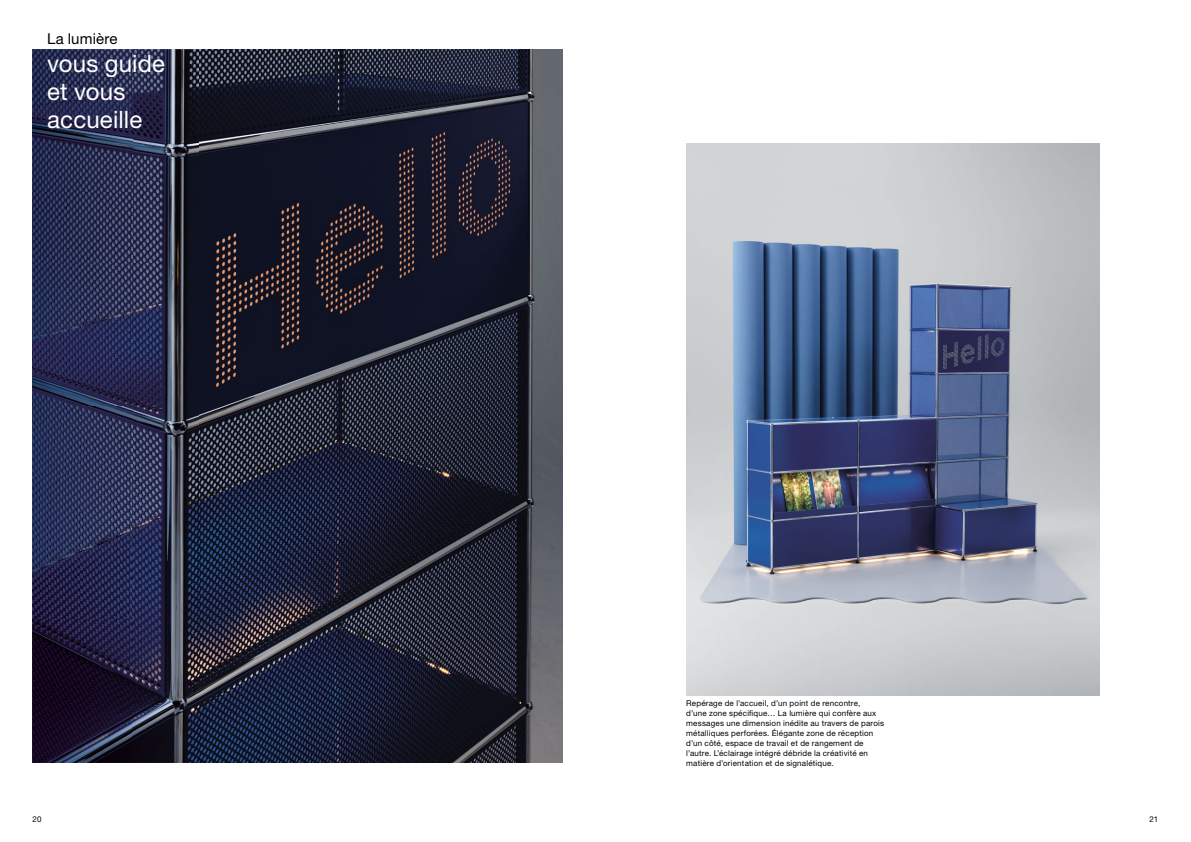
<style>
.page{position:relative;width:1191px;height:842px;background:#fff}
.page>*{position:absolute;margin:0;border:0;box-sizing:border-box;transform-origin:0 0}
.t1{font:24px/28px "Helvetica Neue LT Pro";letter-spacing:.005em;color:#fff}
.t2{font:15px "Helvetica Neue LT Pro";letter-spacing:.01em;color:#000}
.t3{font:8px/10px "Helvetica Neue LT Pro";letter-spacing:.025em;color:#000}
</style>
<div class="page">
<img style="left:198px;top:50px;width:365px;height:713px">
<svg style="left:33px;top:50px;width:165px;height:713px;background:#2a2d4b"></svg>
<img style="left:686px;top:143px;width:413px;height:552px">
<h2 class="t2" style="left:47px;top:29px;width:72px">La lumière</h2>
<h1 class="t1" style="left:47px;top:49px;width:119px">vous guide et vous accueille</h1>
<p class="t3" style="left:686px;top:698px;width:199px">Repérage de l’accueil, d’un point de rencontre,<br>d’une zone spécifique… La lumière qui confère aux messages une dimension inédite au travers de parois métalliques perforées. Élégante zone de réception d’un côté, espace de travail et de rangement de l’autre. L’éclairage intégré débride la créativité en matière d’orientation et de signalétique.</p>
<p class="t3" style="left:33px;top:814px;width:10px">20</p>
<p class="t3" style="left:1149px;top:814px;width:10px">21</p>
</div>
